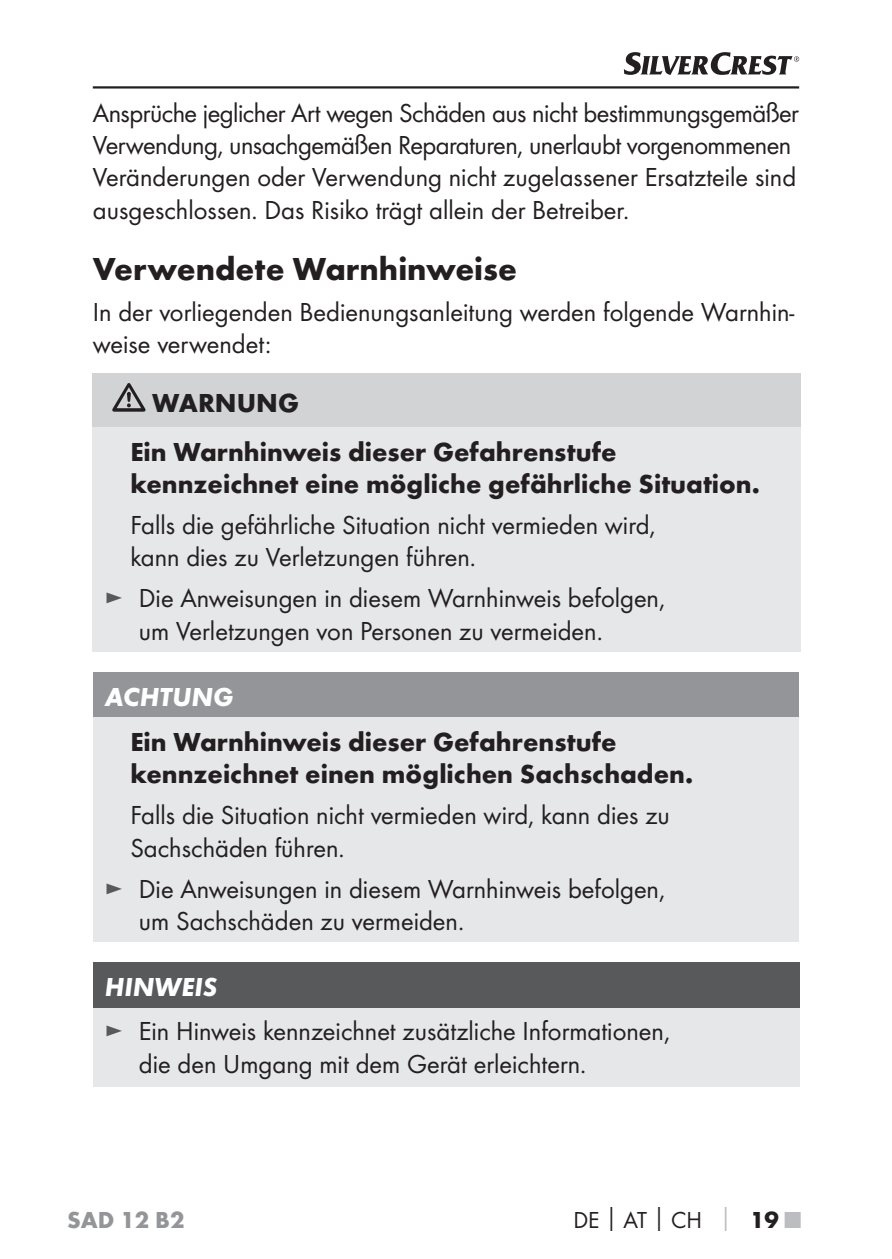
<style>
.page{position:relative;width:892px;height:1259px;background:#fff}
.page>*{position:absolute;margin:0;border:0;box-sizing:border-box;transform-origin:0 0}
.t1{font:700 33px "Futura";color:#231f20}
.t2{font:27px/32.4px "Futura Boo";color:#231f20}
.t3{font:27px/32.4px "Futura Boo";letter-spacing:-.02em;color:#231f20}
.t4{font:700 27px/48.3px "Futura";color:#231f20}
.t5{font:italic 700 27px "Futura";color:#fff}
.t6{font:24px "Futura Boo";color:#231f20}
.t7{font:700 24px "Futura";color:#939598}
.s1{color:#58595b}
.s2{font-family:"Futura";font-weight:700}
.s3{font-family:"Futura";font-weight:700;color:#bbbdc0}
</style>
<div class="page">
<hr style="left:93px;top:86px;width:706px;height:3px;background:#231f20">
<svg style="left:623px;top:52px;width:176px;height:23px"></svg>
<div style="left:93px;top:373px;width:707px;height:54px;background:#d1d3d4"></div>
<div style="left:93px;top:427px;width:707px;height:225px;background:#e6e7e8"></div>
<svg style="left:112px;top:383px;width:33px;height:29px"></svg>
<div style="left:93px;top:672px;width:705px;height:45px;background:#939598"></div>
<div style="left:93px;top:717px;width:705px;height:225px;background:#e6e7e8"></div>
<div style="left:93px;top:962px;width:706px;height:46px;background:#58595b"></div>
<div style="left:93px;top:1008px;width:706px;height:78px;background:#e6e7e8"></div>
<p class="t3" style="left:93px;top:98px;width:707px">Ansprüche jeglicher Art wegen Schäden aus nicht bestimmungsgemäßer Verwendung, unsachgemäßen Reparaturen, unerlaubt vorgenommenen Veränderungen oder Verwendung nicht zugelassener Ersatzteile sind ausgeschlossen. Das Risiko trägt allein der Betreiber.</p>
<p class="t1" style="left:93px;top:256px;width:425px">Verwendete Warnhinweise</p>
<p class="t2" style="left:93px;top:297px;width:703px">In der vorliegenden Bedienungsanleitung werden folgende Warnhin&shy;weise verwendet:</p>
<p class="t4" style="left:130px;top:381px;width:487px;text-indent:22px">WARNUNG<br>Ein Warnhinweis dieser Gefahrenstufe</p>
<p class="t4" style="left:130px;top:462px;width:631px">kennzeichnet eine mögliche gefährliche Situation.</p>
<p class="t2" style="left:130px;top:510px;width:526px">Falls die gefährliche Situation nicht vermieden wird, kann dies zu Verletzungen führen.</p>
<p class="t2" style="left:139px;top:583px;width:527px;text-indent:-34px"><span class="s1">►</span> Die Anweisungen in diesem Warnhinweis befolgen, um Verletzungen von Personen zu vermeiden.</p>
<p class="t5" style="left:105px;top:687px;width:130px">ACHTUNG</p>
<p class="t4" style="left:130px;top:728px;width:564px;line-height:32.4px">Ein Warnhinweis dieser Gefahrenstufe kennzeichnet einen möglichen Sachschaden.</p>
<p class="t2" style="left:130px;top:800px;width:541px">Falls die Situation nicht vermieden wird, kann dies zu<br>Sachschäden führen.</p>
<p class="t2" style="left:139px;top:874px;width:527px;text-indent:-34px"><span class="s1">►</span> Die Anweisungen in diesem Warnhinweis befolgen, um Sachschäden zu vermeiden.</p>
<p class="t5" style="left:105px;top:978px;width:114px">HINWEIS</p>
<p class="t2" style="left:139px;top:1016px;width:532px;text-indent:-34px"><span class="s1">►</span> Ein Hinweis kennzeichnet zusätzliche Informationen, die den Umgang mit dem Gerät erleichtern.</p>
<p class="t7" style="left:67px;top:1210px;width:119px">SAD 12 B2</p>
<p class="t6" style="left:573px;top:1208px;width:229px">DE<span class="s2">│</span>AT<span class="s2">│</span>CH <span class="s3">│</span> <span class="s2">19</span> <span class="s3">■</span></p>
</div>
